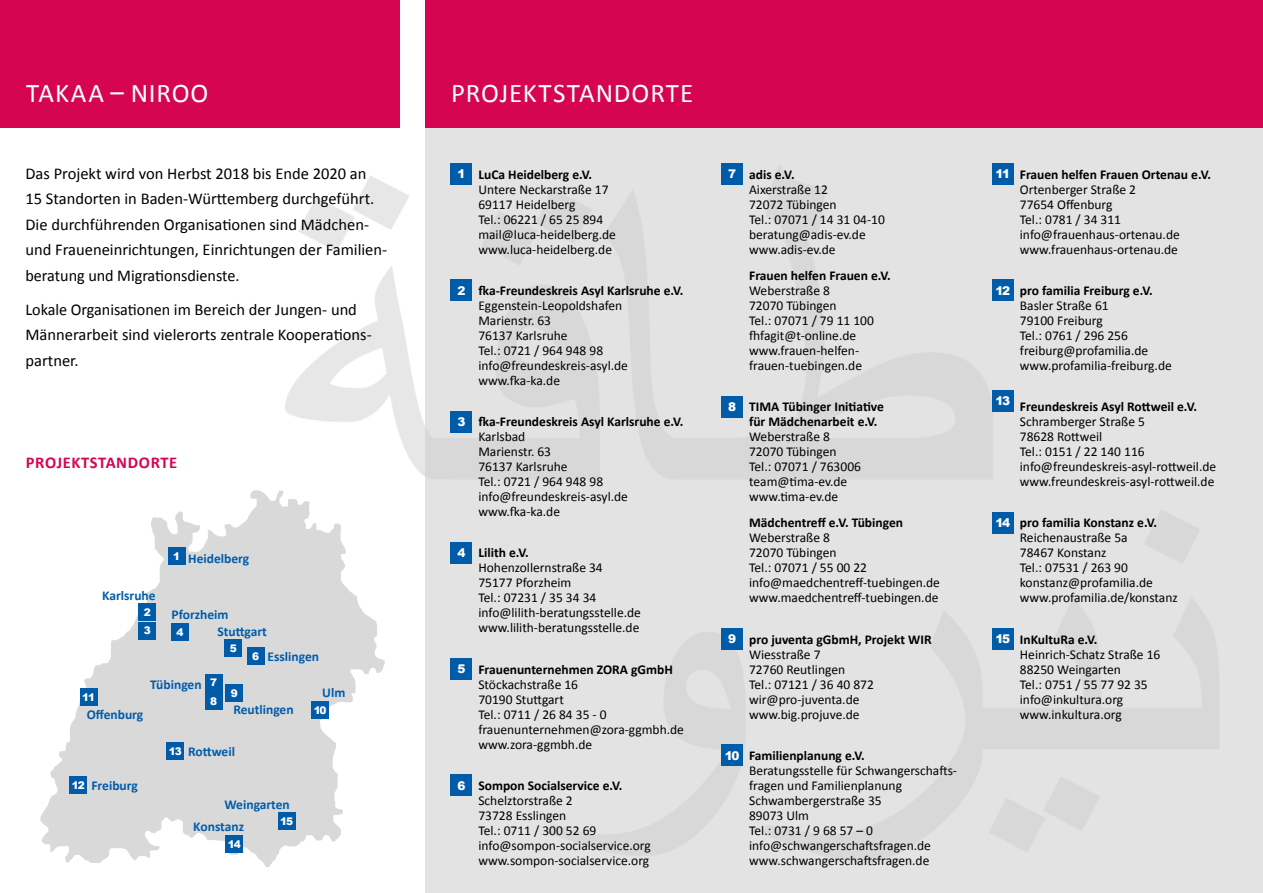
<style>
.page{position:relative;width:1263px;height:893px;background:#fff}
.page>*{position:absolute;margin:0;border:0;box-sizing:border-box;transform-origin:0 0}
.t1{font:27px "Calibri";letter-spacing:.03em;color:#fff}
.t2{font:16.5px/25.5px "Calibri";color:#000}
.t3{font:700 16.5px "Calibri";letter-spacing:.04em;color:#d50551}
.t4{font:13.5px/15px "Calibri";color:#000}
.t5{font:700 13.5px/15px "Calibri";color:#000}
.t6{font:700 13.5px "Calibri";color:#005ca9}
.t7{font:900 12px "Arial";color:#fff}
.t8{font:900 10.5px "Arial";letter-spacing:-.1em;color:#fff}
.s1{font-family:"Arial";font-weight:900;font-size:12px;color:#fff}
.s2{font-weight:700}
</style>
<div class="page">
<img style="left:285px;top:176px;width:140px;height:300px">
<div style="left:425px;top:0;width:838px;height:893px;background:#e3e3e3"></div>
<div style="left:425px;top:0;width:838px;height:128px;background:#d50551"></div>
<div style="left:0;top:0;width:400px;height:128px;background:#d50551"></div>
<img style="left:520px;top:431px;width:699px;height:431px">
<div style="left:451px;top:163px;width:21px;height:22px;background:#005ca9"></div>
<div style="left:451px;top:280px;width:21px;height:21px;background:#005ca9"></div>
<div style="left:451px;top:411px;width:21px;height:21px;background:#005ca9"></div>
<div style="left:451px;top:542px;width:21px;height:21px;background:#005ca9"></div>
<div style="left:451px;top:658px;width:21px;height:22px;background:#005ca9"></div>
<div style="left:451px;top:775px;width:21px;height:21px;background:#005ca9"></div>
<div style="left:721px;top:163px;width:22px;height:22px;background:#005ca9"></div>
<div style="left:721px;top:396px;width:22px;height:21px;background:#005ca9"></div>
<div style="left:721px;top:628px;width:22px;height:22px;background:#005ca9"></div>
<div style="left:721px;top:745px;width:22px;height:21px;background:#005ca9"></div>
<div style="left:992px;top:163px;width:21px;height:22px;background:#005ca9"></div>
<div style="left:992px;top:280px;width:21px;height:21px;background:#005ca9"></div>
<div style="left:992px;top:390px;width:21px;height:21px;background:#005ca9"></div>
<div style="left:992px;top:512px;width:21px;height:21px;background:#005ca9"></div>
<div style="left:992px;top:628px;width:21px;height:22px;background:#005ca9"></div>
<svg style="left:41px;top:490px;width:344px;height:378px;fill:#d9d9da"></svg>
<div style="left:205px;top:674px;width:17px;height:17px;background:#005ca9"></div>
<div style="left:225px;top:640px;width:17px;height:17px;background:#005ca9"></div>
<div style="left:247px;top:647px;width:17px;height:17px;background:#005ca9"></div>
<div style="left:171px;top:623px;width:17px;height:17px;background:#005ca9"></div>
<div style="left:278px;top:812px;width:17px;height:17px;background:#005ca9"></div>
<div style="left:205px;top:693px;width:17px;height:17px;background:#005ca9"></div>
<div style="left:226px;top:835px;width:17px;height:17px;background:#005ca9"></div>
<div style="left:70px;top:776px;width:17px;height:17px;background:#005ca9"></div>
<div style="left:312px;top:702px;width:17px;height:17px;background:#005ca9"></div>
<div style="left:80px;top:689px;width:17px;height:17px;background:#005ca9"></div>
<div style="left:167px;top:743px;width:17px;height:17px;background:#005ca9"></div>
<div style="left:226px;top:685px;width:17px;height:17px;background:#005ca9"></div>
<div style="left:168px;top:547px;width:17px;height:17px;background:#005ca9"></div>
<div style="left:139px;top:622px;width:17px;height:17px;background:#005ca9"></div>
<div style="left:139px;top:604px;width:17px;height:17px;background:#005ca9"></div>
<h1 class="t1" style="left:26px;top:76px;width:184px">TAKAA – NIROO</h1>
<p class="t2" style="left:26px;top:160px;width:363px">Das Projekt wird von Herbst 2018 bis Ende 2020 an 15 Standorten in Baden-Württemberg durchgeführt.<br>Die durchführenden Organisationen sind Mädchen&shy;und Fraueneinrichtungen, Einrichtungen der Familien&shy;beratung und Migrationsdienste.</p>
<p class="t2" style="left:26px;top:296px;width:348px">Lokale Organisationen im Bereich der Jungen- und<br>Männerarbeit sind vielerorts zentrale Kooperations&shy;partner.</p>
<p class="t3" style="left:26px;top:452px;width:153px">PROJEKTSTANDORTE</p>
<p class="t6" style="left:102px;top:587px;width:55px">Karlsruhe</p>
<p class="t8" style="left:173px;top:548px;width:9px">1</p>
<p class="t6" style="left:188px;top:550px;width:63px">Heidelberg</p>
<p class="t8" style="left:144px;top:604px;width:9px">2</p>
<p class="t8" style="left:144px;top:623px;width:9px">3</p>
<p class="t6" style="left:171px;top:605px;width:59px">Pforzheim</p>
<p class="t8" style="left:176px;top:624px;width:9px">4</p>
<p class="t6" style="left:217px;top:622px;width:51px">Stuttgart</p>
<p class="t8" style="left:230px;top:641px;width:9px">5</p>
<p class="t8" style="left:252px;top:648px;width:9px">6</p>
<p class="t6" style="left:268px;top:648px;width:53px">Esslingen</p>
<p class="t8" style="left:210px;top:675px;width:9px">7</p>
<p class="t6" style="left:150px;top:676px;width:53px">Tübingen</p>
<p class="t8" style="left:231px;top:685px;width:9px">9</p>
<p class="t8" style="left:82px;top:690px;width:14px">11</p>
<p class="t8" style="left:210px;top:694px;width:9px">8</p>
<p class="t6" style="left:87px;top:705px;width:58px">Offenburg</p>
<p class="t6" style="left:233px;top:701px;width:62px">Reutlingen</p>
<p class="t8" style="left:72px;top:777px;width:14px">12</p>
<p class="t6" style="left:91px;top:777px;width:48px">Freiburg</p>
<p class="t6" style="left:188px;top:743px;width:48px">Rottweil</p>
<p class="t8" style="left:169px;top:744px;width:14px">13</p>
<p class="t6" style="left:225px;top:795px;width:67px">Weingarten</p>
<p class="t6" style="left:193px;top:818px;width:52px">Konstanz</p>
<p class="t8" style="left:228px;top:836px;width:14px">14</p>
<p class="t8" style="left:280px;top:813px;width:14px">15</p>
<p class="t6" style="left:322px;top:684px;width:25px">Ulm</p>
<p class="t8" style="left:314px;top:702px;width:14px">10</p>
<h1 class="t1" style="left:451px;top:76px;width:243px">PROJEKTSTANDORTE</h1>
<p class="t4" style="left:478px;top:167px;width:139px;text-indent:-21px"><span class="s1">1</span> <span class="s2">LuCa Heidelberg e.V.<br></span>Untere Neckarstraße 17<br>69117 Heidelberg<br>Tel.: 06221 / 65 25 894 mail@luca-heidelberg.de www.luca-heidelberg.de</p>
<p class="t4" style="left:478px;top:283px;width:207px;text-indent:-21px"><span class="s1">2</span> <span class="s2">fka-Freundeskreis Asyl Karlsruhe e.V.<br></span>Eggenstein-Leopoldshafen<br>Marienstr. 63<br>76137 Karlsruhe<br>Tel.: 0721 / 964 948 98 info@freundeskreis-asyl.de www.fka-ka.de</p>
<p class="t4" style="left:478px;top:414px;width:207px;text-indent:-21px"><span class="s1">3</span> <span class="s2">fka-Freundeskreis Asyl Karlsruhe e.V.<br></span>Karlsbad<br>Marienstr. 63<br>76137 Karlsruhe<br>Tel.: 0721 / 964 948 98 info@freundeskreis-asyl.de www.fka-ka.de</p>
<p class="t4" style="left:478px;top:545px;width:164px;text-indent:-21px"><span class="s1">4</span> <span class="s2">Lilith e.V.<br></span>Hohenzollernstraße 34<br>75177 Pforzheim<br>Tel.: 07231 / 35 34 34 info@lilith-beratungsstelle.de www.lilith-beratungsstelle.de</p>
<p class="t4" style="left:478px;top:662px;width:207px;text-indent:-21px"><span class="s1">5</span> <span class="s2">Frauenunternehmen ZORA gGmbH<br></span>Stöckachstraße 16<br>70190 Stuttgart<br>Tel.: 0711 / 26 84 35 - 0 frauenunternehmen@zora-ggmbh.de www.zora-ggmbh.de</p>
<p class="t4" style="left:478px;top:778px;width:174px;text-indent:-21px"><span class="s1">6</span> <span class="s2">Sompon Socialservice e.V.<br></span>Schelztorstraße 2<br>73728 Esslingen<br>Tel.: 0711 / 300 52 69 info@sompon-socialservice.org www.sompon-socialservice.org</p>
<p class="t4" style="left:749px;top:167px;width:137px;text-indent:-21px"><span class="s1">7</span> <span class="s2">adis e.V.<br></span>Aixerstraße 12<br>72072 Tübingen<br>Tel.: 07071 / 14 31 04-10 beratung@adis-ev.de www.adis-ev.de</p>
<p class="t5" style="left:749px;top:268px;width:143px">Frauen helfen Frauen e.V.</p>
<p class="t4" style="left:749px;top:283px;width:126px">Weberstraße 8<br>72070 Tübingen<br>Tel.: 07071 / 79 11 100 fhfagit@t-online.de www.frauen-helfen&shy;frauen-tuebingen.de</p>
<p class="t5" style="left:749px;top:399px;width:136px;text-indent:-21px"><span class="s1">8</span> TIMA Tübinger Initiative für Mädchenarbeit e.V.</p>
<p class="t4" style="left:749px;top:429px;width:113px">Weberstraße 8<br>72070 Tübingen<br>Tel.: 07071 / 763006 team@tima-ev.de www.tima-ev.de</p>
<p class="t5" style="left:749px;top:515px;width:155px">Mädchentreff e.V. Tübingen</p>
<p class="t4" style="left:749px;top:530px;width:192px">Weberstraße 8<br>72070 Tübingen<br>Tel.: 07071 / 55 00 22 info@maedchentreff-tuebingen.de www.maedchentreff-tuebingen.de</p>
<p class="t4" style="left:749px;top:632px;width:184px;text-indent:-21px"><span class="s1">9</span> <span class="s2">pro juventa gGbmH, Projekt WIR<br></span>Wiesstraße 7<br>72760 Reutlingen<br>Tel.: 07121 / 36 40 872 wir@pro-juventa.de www.big.projuve.de</p>
<p class="t4" style="left:749px;top:748px;width:209px;text-indent:-24px"><span class="s1">10</span> <span class="s2">Familienplanung e.V.<br></span>Beratungsstelle für Schwangerschafts&shy;fragen und Familienplanung<br>Schwambergerstraße 35<br>89073 Ulm<br>Tel.: 0731 / 9 68 57 – 0 info@schwangerschaftsfragen.de www.schwangerschaftsfragen.de</p>
<p class="t4" style="left:1020px;top:167px;width:193px;text-indent:-24px"><span class="s1">11</span> <span class="s2">Frauen helfen Frauen Ortenau e.V.<br></span>Ortenberger Straße 2<br>77654 Offenburg<br>Tel.: 0781 / 34 311 info@frauenhaus-ortenau.de www.frauenhaus-ortenau.de</p>
<p class="t4" style="left:1020px;top:283px;width:153px;text-indent:-24px"><span class="s1">12</span> <span class="s2">pro familia Freiburg e.V.<br></span>Basler Straße 61<br>79100 Freiburg<br>Tel.: 0761 / 296 256 freiburg@profamilia.de www.profamilia-freiburg.de</p>
<p class="t7" style="left:995px;top:392px;width:16px">13</p>
<p class="t5" style="left:1020px;top:399px;width:179px">Freundeskreis Asyl Rottweil e.V.</p>
<p class="t4" style="left:1020px;top:414px;width:198px">Schramberger Straße 5<br>78628 Rottweil<br>Tel.: 0151 / 22 140 116 info@freundeskreis-asyl-rottweil.de www.freundeskreis-asyl-rottweil.de</p>
<p class="t4" style="left:1020px;top:515px;width:159px;text-indent:-24px"><span class="s1">14</span> <span class="s2">pro familia Konstanz e.V.<br></span>Reichenaustraße 5a<br>78467 Konstanz<br>Tel.: 07531 / 263 90 konstanz@profamilia.de www.profamilia.de/konstanz</p>
<p class="t4" style="left:1020px;top:632px;width:142px;text-indent:-24px"><span class="s1">15</span> <span class="s2">InKultuRa e.V.<br></span>Heinrich-Schatz Straße 16<br>88250 Weingarten<br>Tel.: 0751 / 55 77 92 35 info@inkultura.org www.inkultura.org</p>
</div>
